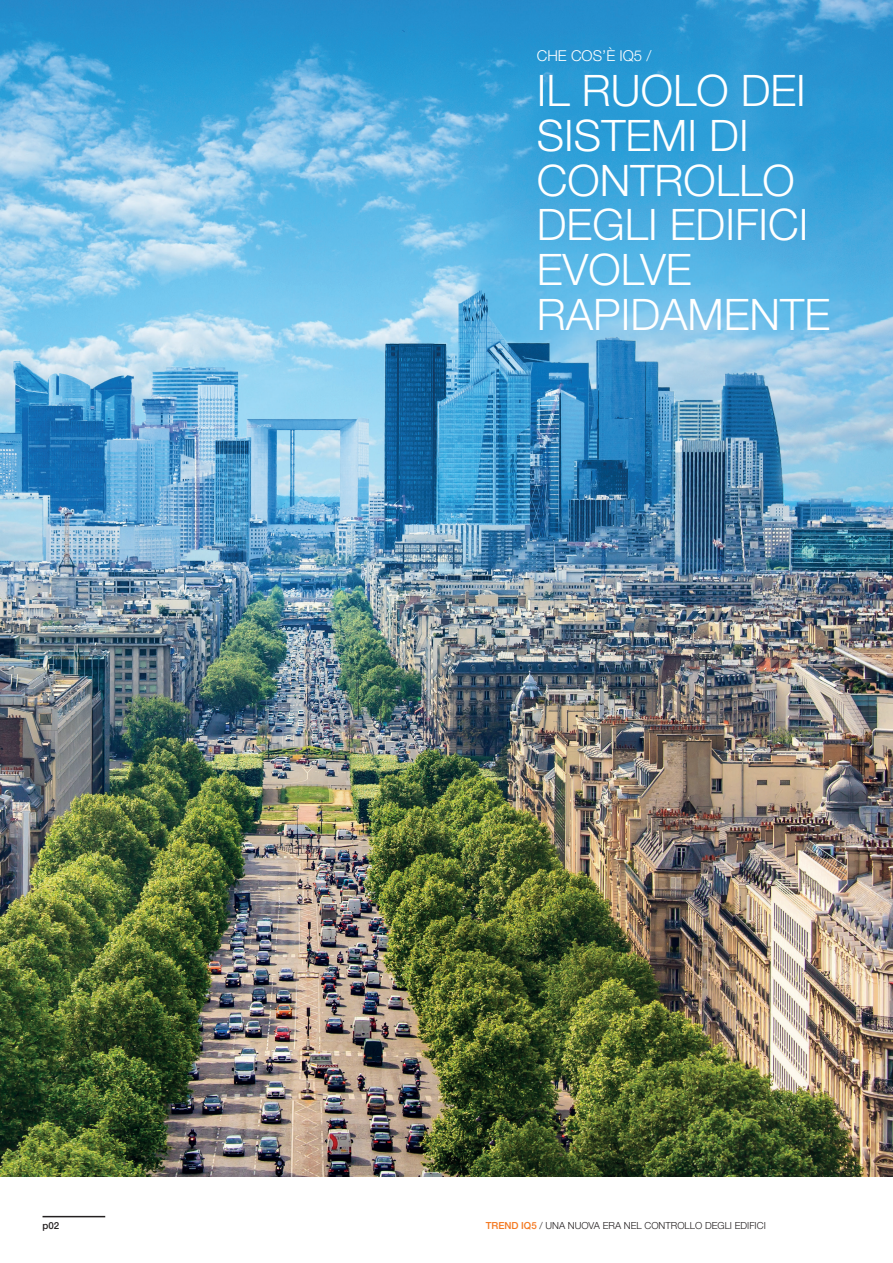
<style>
.page{position:relative;width:893px;height:1263px;background:#fff}
.page>*{position:absolute;margin:0;border:0;box-sizing:border-box;transform-origin:0 0}
.t1{font:300 43.5px/45px "Helvetica Neue LT Std";color:#fff}
.t2{font:300 15px "Helvetica Neue LT Std";color:#fff}
.t3{font:300 9.75px "Helvetica Neue LT Std";color:#231f20}
.t4{font:500 9.75px "Helvetica Neue LT Std";color:#231f20}
.s1{font-weight:500;color:#f47921}
</style>
<div class="page">
<img style="left:0;top:0;width:893px;height:1177px">
<hr style="left:43px;top:1216px;width:62px;height:1px;background:#231f20">
<p class="t2" style="left:537px;top:46px;width:116px">CHE COS’È IQ5 /</p>
<p class="t1" style="left:537px;top:67px;width:295px">IL RUOLO DEI<br>SISTEMI DI<br>CONTROLLO<br>DEGLI EDIFICI<br>EVOLVE<br>RAPIDAMENTE</p>
<p class="t4" style="left:43px;top:1219px;width:18px">p02</p>
<p class="t3" style="left:486px;top:1219px;width:282px"><span class="s1">TREND IQ5</span> / UNA NUOVA ERA NEL CONTROLLO DEGLI EDIFICI</p>
</div>
